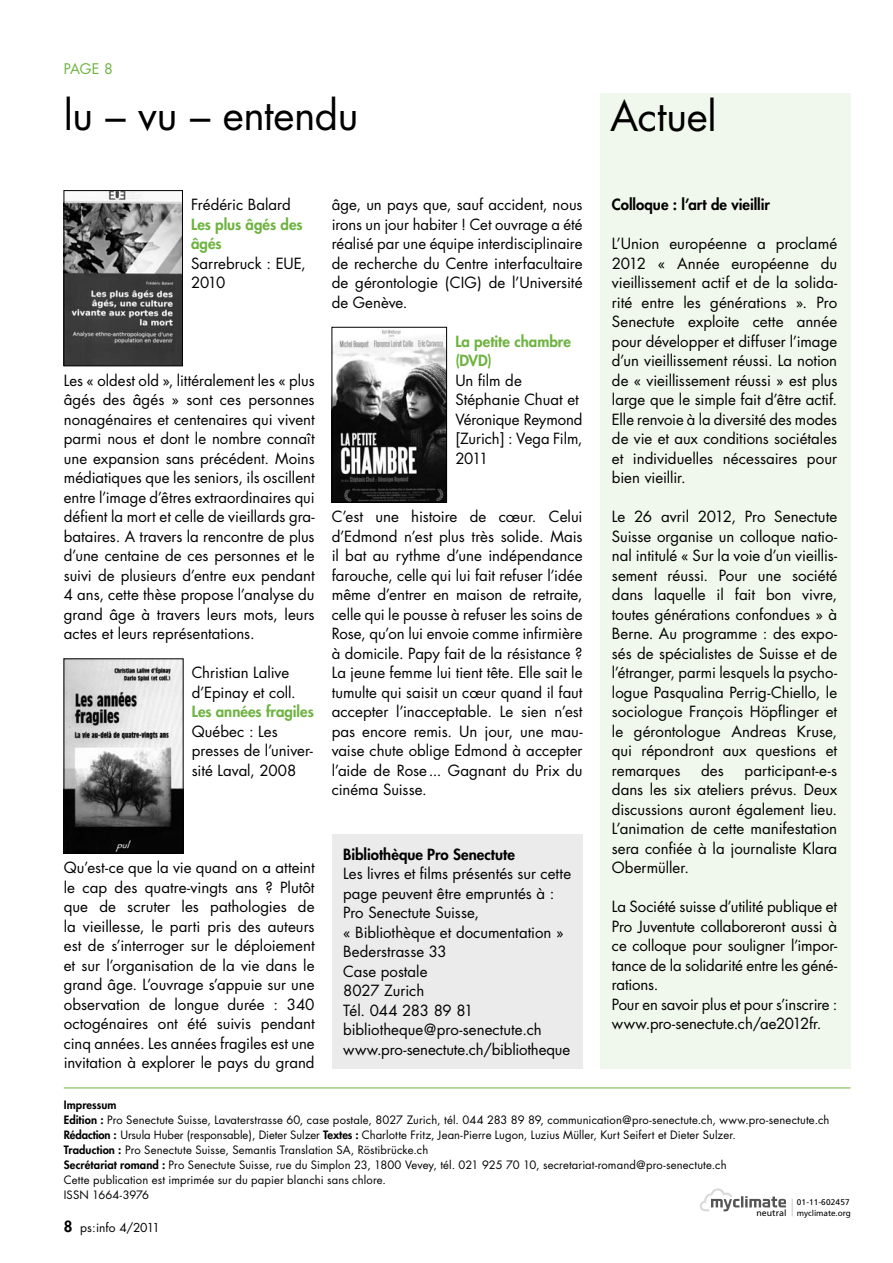
<style>
.page{position:relative;width:893px;height:1263px;background:#fff}
.page>*{position:absolute;margin:0;border:0;box-sizing:border-box;transform-origin:0 0}
.t1{font:40.5px "Futura";letter-spacing:-.01em;color:#000}
.t2{font:15px/19.5px "Futura";letter-spacing:-.005em;color:#000;text-align:justify}
.t3{font:800 15px/19.5px "Futura";color:#6db340}
.t4{font:800 15px "Futura";color:#000}
.t5{font:14.25px "Futura";color:#6db340}
.t6{font:12px "Futura";letter-spacing:-.005em;color:#000}
.t7{font:11.25px/15px "Futura";letter-spacing:.01em;color:#000}
.t8{font:8.85px "Frutiger LT";color:#000}
.t9{font:8.25px/11.2px "Frutiger LT";letter-spacing:-.01em;color:#000}
.s1{font-weight:800}
.s2{font-weight:800;font-size:15px}
</style>
<div class="page">
<img style="left:66px;top:192px;width:115px;height:172px">
<div style="left:64px;top:190px;width:119px;height:176px;border:1px solid #000"></div>
<img style="left:334px;top:329px;width:111px;height:172px">
<div style="left:332px;top:327px;width:115px;height:176px;border:1px solid #000"></div>
<img style="left:66px;top:661px;width:115px;height:191px">
<div style="left:64px;top:659px;width:119px;height:195px;border:1px solid #000"></div>
<hr style="left:64px;top:1088px;width:786px;height:1px;background:#6db340">
<div style="left:332px;top:834px;width:251px;height:234px;background:#ebebeb"></div>
<svg style="left:700px;top:1188px;width:93px;height:28px"></svg>
<div style="left:600px;top:93px;width:250px;height:975px;background:#f0f7ec"></div>
<p class="t5" style="left:64px;top:59px;width:51px">PAGE 8</p>
<h1 class="t1" style="left:64px;top:89px;width:296px">lu – vu – entendu</h1>
<p class="t2" style="left:191px;top:195px;width:101px">Frédéric Balard</p>
<p class="t3" style="left:191px;top:214px;width:113px">Les plus âgés des âgés</p>
<p class="t2" style="left:191px;top:253px;width:116px">Sarrebruck : EUE,<br>2010</p>
<p class="t2" style="left:64px;top:370px;width:252px">Les « oldest old », littéralement les « plus âgés des âgés » sont ces personnes nonagénaires et centenaires qui vivent parmi nous et dont le nombre connaît une expansion sans précédent. Moins médiatiques que les seniors, ils oscillent entre l’image d’êtres extraordinaires qui défient la mort et celle de vieillards gra&shy;bataires. A travers la rencontre de plus d’une centaine de ces personnes et le suivi de plusieurs d’entre eux pendant 4 ans, cette thèse propose l’analyse du grand âge à travers leurs mots, leurs actes et leurs représentations.</p>
<p class="t2" style="left:192px;top:663px;width:106px">Christian Lalive d’Epinay et coll.</p>
<p class="t3" style="left:192px;top:701px;width:124px">Les années fragiles</p>
<p class="t2" style="left:192px;top:721px;width:123px;text-align:left">Québec : Les presses de l’univer&shy;sité Laval, 2008</p>
<p class="t2" style="left:332px;top:195px;width:252px">âge, un pays que, sauf accident, nous irons un jour habiter ! Cet ouvrage a été réalisé par une équipe interdisciplinaire de recherche du Centre interfacultaire de gérontologie (CIG) de l’Université de Genève.</p>
<p class="t3" style="left:455px;top:331px;width:117px">La petite chambre (DVD)</p>
<p class="t2" style="left:455px;top:370px;width:129px;text-align:left">Un film de<br>Stéphanie Chuat et<br>Véronique Reymond [Zurich] : Vega Film,<br>2011</p>
<p class="t2" style="left:332px;top:507px;width:252px">C’est une histoire de cœur. Celui d’Edmond n’est plus très solide. Mais il bat au rythme d’une indépendance farouche, celle qui lui fait refuser l’idée même d’entrer en maison de retraite, celle qui le pousse à refuser les soins de Rose, qu’on lui envoie comme infirmière à domicile. Papy fait de la résistance ?<br>La jeune femme lui tient tête. Elle sait le tumulte qui saisit un cœur quand il faut accepter l’inacceptable. Le sien n’est pas encore remis. Un jour, une mau&shy;vaise chute oblige Edmond à accepter l’aide de Rose... Gagnant du Prix du cinéma Suisse.</p>
<p class="t2" style="left:64px;top:858px;width:252px">Qu’est-ce que la vie quand on a atteint le cap des quatre-vingts ans ? Plutôt que de scruter les pathologies de la vieillesse, le parti pris des auteurs est de s’interroger sur le déploiement et sur l’organisation de la vie dans le grand âge. L’ouvrage s’appuie sur une observation de longue durée : 340 octogénaires ont été suivis pendant cinq années. Les années fragiles est une invitation à explorer le pays du grand</p>
<p class="t4" style="left:343px;top:844px;width:173px">Bibliothèque Pro Senectute</p>
<p class="t2" style="left:343px;top:864px;width:229px;text-align:left">Les livres et films présentés sur cette page peuvent être empruntés à :<br>Pro Senectute Suisse,<br>« Bibliothèque et documentation »<br>Bederstrasse 33<br>Case postale<br>8027 Zurich<br>Tél. 044 283 89 81 bibliotheque@pro-senectute.ch www.pro-senectute.ch/bibliotheque</p>
<h1 class="t1" style="left:610px;top:90px;width:108px">Actuel</h1>
<p class="t4" style="left:612px;top:194px;width:160px">Colloque : l’art de vieillir</p>
<p class="t2" style="left:612px;top:234px;width:227px">L’Union européenne a proclamé 2012 « Année européenne du vieillissement actif et de la solida&shy;rité entre les générations ». Pro Senectute exploite cette année pour développer et diffuser l’image d’un vieillissement réussi. La notion de « vieillissement réussi » est plus large que le simple fait d’être actif.<br>Elle renvoie à la diversité des modes de vie et aux conditions sociétales et individuelles nécessaires pour bien vieillir.</p>
<p class="t2" style="left:612px;top:507px;width:227px">Le 26 avril 2012, Pro Senectute Suisse organise un colloque natio&shy;nal intitulé « Sur la voie d’un vieillis&shy;sement réussi. Pour une société dans laquelle il fait bon vivre, toutes générations confondues » à Berne. Au programme : des expo&shy;sés de spécialistes de Suisse et de l’étranger, parmi lesquels la psycho&shy;logue Pasqualina Perrig-Chiello, le sociologue François Höpflinger et le gérontologue Andreas Kruse, qui répondront aux questions et remarques</p>
<p class="t2" style="left:701px;top:760px;width:24px">des</p>
<p class="t2" style="left:612px;top:760px;width:227px;text-indent:133px">participant-e-s dans les six ateliers prévus. Deux discussions auront également lieu.<br>L’animation de cette manifestation sera confiée à la journaliste Klara Obermüller.</p>
<p class="t2" style="left:612px;top:897px;width:227px;text-align:left">La Société suisse d’utilité publique et Pro Juventute collaboreront aussi à ce colloque pour souligner l’impor&shy;tance de la solidarité entre les géné&shy;rations.<br>Pour en savoir plus et pour s’inscrire : www.pro-senectute.ch/ae2012fr.</p>
<p class="t7" style="left:64px;top:1098px;width:767px"><span class="s1">Impressum<br>Edition :</span> Pro Senectute Suisse, Lavaterstrasse 60, case postale, 8027 Zurich, tél. 044 283 89 89, communication@pro-senectute.ch, www.pro-senectute.ch <span class="s1">Rédaction :</span> Ursula Huber (responsable), Dieter Sulzer <span class="s1">Textes :</span> Charlotte Fritz, Jean-Pierre Lugon, Luzius Müller, Kurt Seifert et Dieter Sulzer.<br><span class="s1">Traduction :</span> Pro Senectute Suisse, Semantis Translation SA, Röstibrücke.ch<br><span class="s1">Secrétariat romand :</span> Pro Senectute Suisse, rue du Simplon 23, 1800 Vevey, tél. 021 925 70 10, secretariat-romand@pro-senectute.ch<br>Cette publication est imprimée sur du papier blanchi sans chlore.<br>ISSN 1664-3976</p>
<p class="t8" style="left:756px;top:1208px;width:32px">neutral</p>
<p class="t9" style="left:797px;top:1196px;width:56px">01-11-602457 myclimate.org</p>
<p class="t6" style="left:64px;top:1220px;width:98px"><span class="s2">8</span> ps:info 4/2011</p>
</div>
